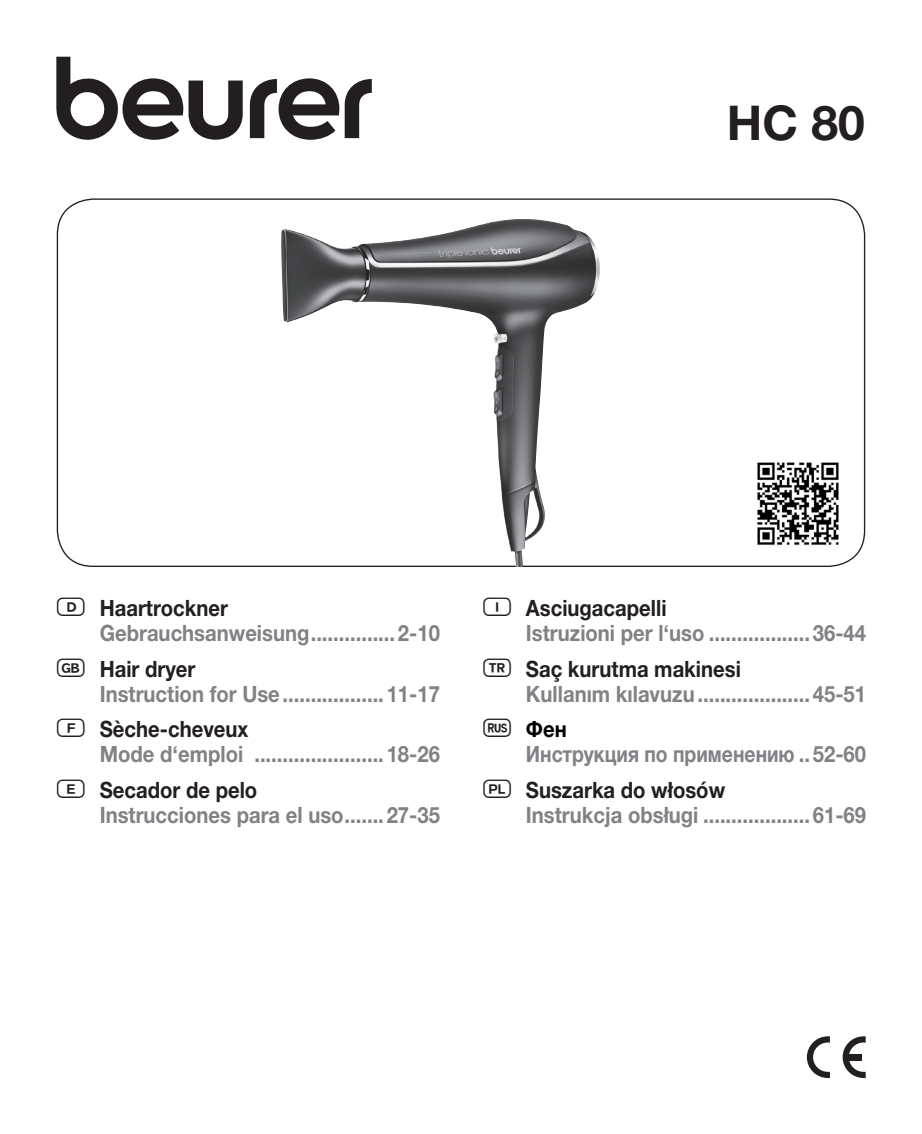
<style>
.page{position:relative;width:922px;height:1134px;background:#fff}
.page>*{position:absolute;margin:0;border:0;box-sizing:border-box;transform-origin:0 0}
.t1{font:700 48px "Helvetica Neue LTW1 G";color:#231f20}
.t2{font:700 22.5px/25px "Helvetica Neue LT Pro";color:#808285;scale:.9 1}
.t3{font:700 22.5px/25px "Helvetica Neue LTW1 G";color:#808285;scale:.86 1}
.s1{font-family:"Laend Beurer 2012";font-size:27.5px;color:#231f20}
.s2{color:#231f20}
.s3{color:#000}
</style>
<div class="page">
<svg style="left:842px;top:1036px;width:23px;height:42px"></svg>
<div style="left:847px;top:1054px;width:14px;height:6px;background:#231f20"></div>
<svg style="left:806px;top:1036px;width:23px;height:42px"></svg>
<svg style="left:56px;top:57px;width:316px;height:83px"></svg>
<img style="left:757px;top:462px;width:82px;height:83px">
<img style="left:281px;top:219px;width:319px;height:348px">
<h1 class="t1" style="left:726px;top:93px;width:139px">HC 80</h1>
<p class="t2" style="left:100px;top:595px;width:379px;text-indent:-43px"><span class="s1">D</span> <span class="s2">Haartrockner<br></span>Gebrauchsanweisung...............2-10</p>
<p class="t2" style="left:100px;top:655px;width:379px;text-indent:-43px"><span class="s1">G</span> <span class="s2">Hair dryer<br></span>Instruction for Use..................11-17</p>
<p class="t2" style="left:100px;top:716px;width:379px;text-indent:-43px"><span class="s1">F</span> <span class="s2">Sèche-cheveux<br></span>Mode d‘emploi .......................18-26</p>
<p class="t2" style="left:100px;top:777px;width:379px;text-indent:-43px"><span class="s1">E</span> <span class="s2">Secador de pelo<br></span>Instrucciones para el uso.......27-35</p>
<p class="t2" style="left:526px;top:595px;width:379px;text-indent:-43px"><span class="s1">I</span> <span class="s2">Asciugacapelli<br></span>Istruzioni per l‘uso ..................36-44</p>
<p class="t2" style="left:526px;top:655px;width:379px;text-indent:-43px"><span class="s1">T</span> <span class="s2">Saç kurutma makinesi<br></span>Kullanım kılavuzu....................45-51</p>
<p class="t3" style="left:526px;top:716px;width:397px;text-indent:-43px"><span class="s1">r</span> <span class="s3">Фен<br></span>Инструкция по применению ..52-60</p>
<p class="t2" style="left:526px;top:777px;width:379px;text-indent:-43px"><span class="s1">Q</span> <span class="s2">Suszarka do włosów<br></span>Instrukcja obsługi ...................61-69</p>
</div>
